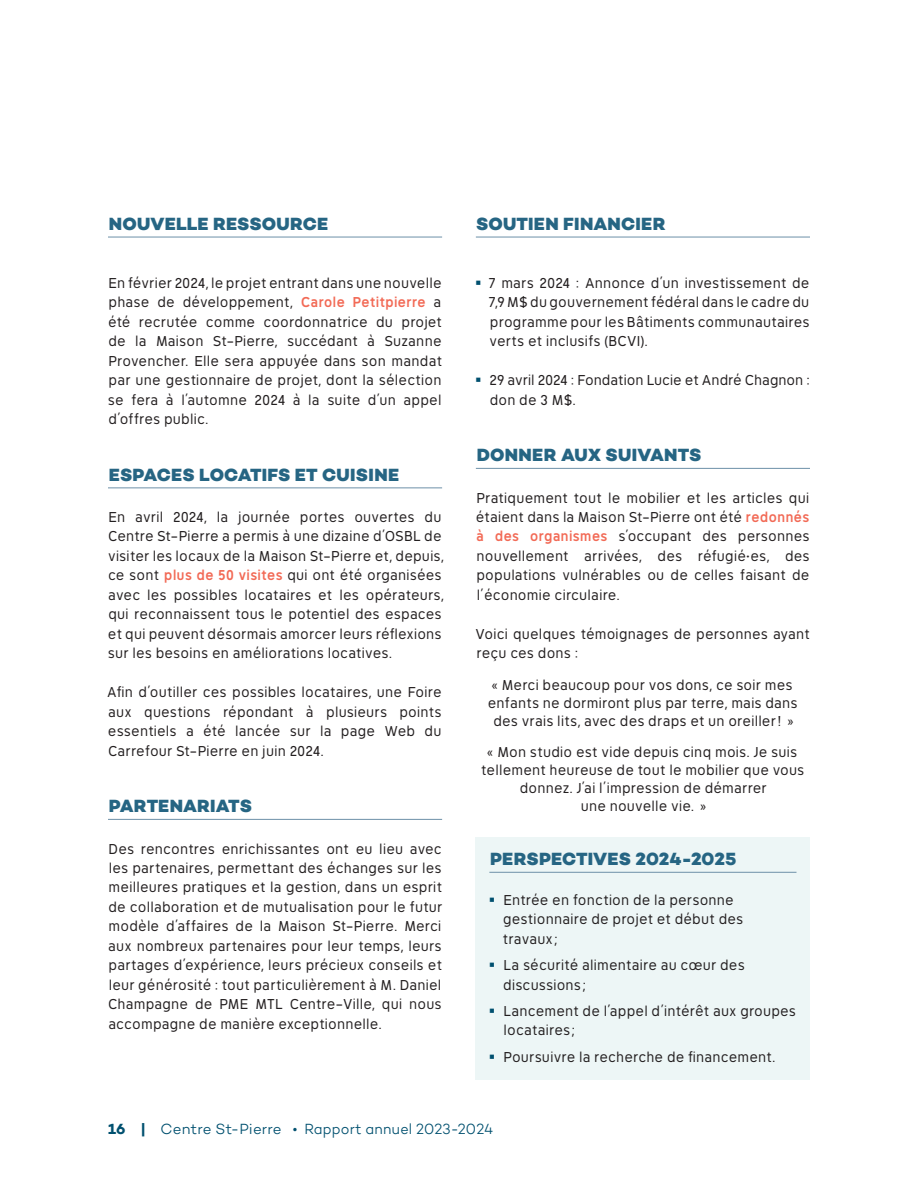
<style>
.page{position:relative;width:918px;height:1188px;background:#fff}
.page>*{position:absolute;margin:0;border:0;box-sizing:border-box;transform-origin:0 0}
.t1{font:800 18px "Campton";letter-spacing:.01em;color:#266583}
.t2{font:300 15px "Campton";letter-spacing:.01em;color:#00506f}
.t3{font:semi-condensed 14.25px/19.5px "Geometris";letter-spacing:.01em;color:#231f20}
.s1{font-family:"Geometris Sem Bd Sem Cond";font-stretch:normal;color:#f26a56}
.s2{color:#00506f}
.s3{font-weight:700}
</style>
<div class="page">
<hr style="left:108px;top:237px;width:334px;height:1px;background:#6d90a8">
<hr style="left:108px;top:488px;width:334px;height:1px;background:#6d90a8">
<hr style="left:108px;top:819px;width:334px;height:1px;background:#6d90a8">
<hr style="left:476px;top:237px;width:334px;height:1px;background:#6d90a8">
<hr style="left:476px;top:468px;width:334px;height:1px;background:#6d90a8">
<div style="left:476px;top:838px;width:334px;height:242px;background:#edf6f6"></div>
<hr style="left:489px;top:872px;width:307px;height:1px;background:#6d90a8">
<p class="t1" style="left:109px;top:212px;width:221px">NOUVELLE RESSOURCE</p>
<p class="t3" style="left:108px;top:273px;width:336px;text-align:justify">En février 2024, le projet entrant dans une nouvelle phase de développement, <span class="s1">Carole Petitpierre</span> a été recrutée comme coordonnatrice du projet de la Maison St-Pierre, succédant à Suzanne Provencher. Elle sera appuyée dans son mandat par une gestionnaire de projet, dont la sélection se fera à l’automne 2024 à la suite d’un appel d’offres public.</p>
<p class="t1" style="left:109px;top:463px;width:292px">ESPACES LOCATIFS ET CUISINE</p>
<p class="t3" style="left:108px;top:507px;width:338px">En avril 2024, la journée portes ouvertes du Centre St-Pierre a permis à une dizaine d’OSBL de visiter les locaux de la Maison St-Pierre et, depuis, ce sont <span class="s1">plus de 50 visites</span> qui ont été organisées avec les possibles locataires et les opérateurs, qui reconnaissent tous le potentiel des espaces et qui peuvent désormais amorcer leurs réflexions sur les besoins en améliorations locatives.</p>
<p class="t3" style="left:107px;top:682px;width:336px;text-align:justify">Afin d’outiller ces possibles locataires, une Foire aux questions répondant à plusieurs points essentiels a été lancée sur la page Web du Carrefour St-Pierre en juin 2024.</p>
<p class="t1" style="left:109px;top:795px;width:145px">PARTENARIATS</p>
<p class="t3" style="left:108px;top:838px;width:336px;text-align:justify">Des rencontres enrichissantes ont eu lieu avec les partenaires, permettant des échanges sur les meilleures pratiques et la gestion, dans un esprit de collaboration et de mutualisation pour le futur modèle d’affaires de la Maison St-Pierre. Merci aux nombreux partenaires pour leur temps, leurs partages d’expérience, leurs précieux conseils et leur générosité : tout particulièrement à M. Daniel Champagne de PME MTL Centre-Ville, qui nous accompagne de manière exceptionnelle.</p>
<p class="t1" style="left:476px;top:212px;width:191px">SOUTIEN FINANCIER</p>
<p class="t3" style="left:489px;top:273px;width:322px;text-align:justify;text-indent:-14px"><span class="s2">▪</span> 7 mars 2024 : Annonce d’un investissement de 7,9 M$ du gouvernement fédéral dans le cadre du programme pour les Bâtiments communautaires verts et inclusifs (BCVI).</p>
<p class="t3" style="left:490px;top:370px;width:322px;text-indent:-15px"><span class="s2">▪</span> 29 avril 2024 : Fondation Lucie et André Chagnon : don de 3 M$.</p>
<p class="t1" style="left:477px;top:444px;width:226px">DONNER AUX SUIVANTS</p>
<p class="t3" style="left:476px;top:487px;width:335px;text-align:justify">Pratiquement tout le mobilier et les articles qui étaient dans la Maison St-Pierre ont été <span class="s1">redonnés à des organismes</span> s’occupant des personnes nouvellement arrivées, des réfugié·es, des populations vulnérables ou de celles faisant de l’économie circulaire.</p>
<p class="t3" style="left:476px;top:624px;width:336px">Voici quelques témoignages de personnes ayant reçu ces dons :</p>
<p class="t3" style="left:488px;top:676px;width:311px;line-height:18px;text-align:center">« Merci beaucoup pour vos dons, ce soir mes enfants ne dormiront plus par terre, mais dans des vrais lits, avec des draps et un oreiller! »</p>
<p class="t3" style="left:481px;top:743px;width:325px;line-height:18px;text-align:center">« Mon studio est vide depuis cinq mois. Je suis tellement heureuse de tout le mobilier que vous donnez. J’ai l’impression de démarrer<br>une nouvelle vie. »</p>
<p class="t1" style="left:490px;top:848px;width:248px">PERSPECTIVES 2024-2025</p>
<p class="t3" style="left:503px;top:890px;width:242px;text-indent:-14px"><span class="s2">▪</span> Entrée en fonction de la personne gestionnaire de projet et début des travaux;</p>
<p class="t3" style="left:503px;top:955px;width:243px;text-indent:-15px"><span class="s2">▪</span> La sécurité alimentaire au cœur des discussions;</p>
<p class="t3" style="left:504px;top:1001px;width:294px;text-indent:-15px"><span class="s2">▪</span> Lancement de l’appel d’intérêt aux groupes locataires;</p>
<p class="t3" style="left:489px;top:1046px;width:289px"><span class="s2">▪</span> Poursuivre la recherche de financement.</p>
<p class="t2" style="left:108px;top:1120px;width:387px"><span class="s3">16 |</span> Centre St-Pierre • Rapport annuel 2023-2024</p>
</div>
